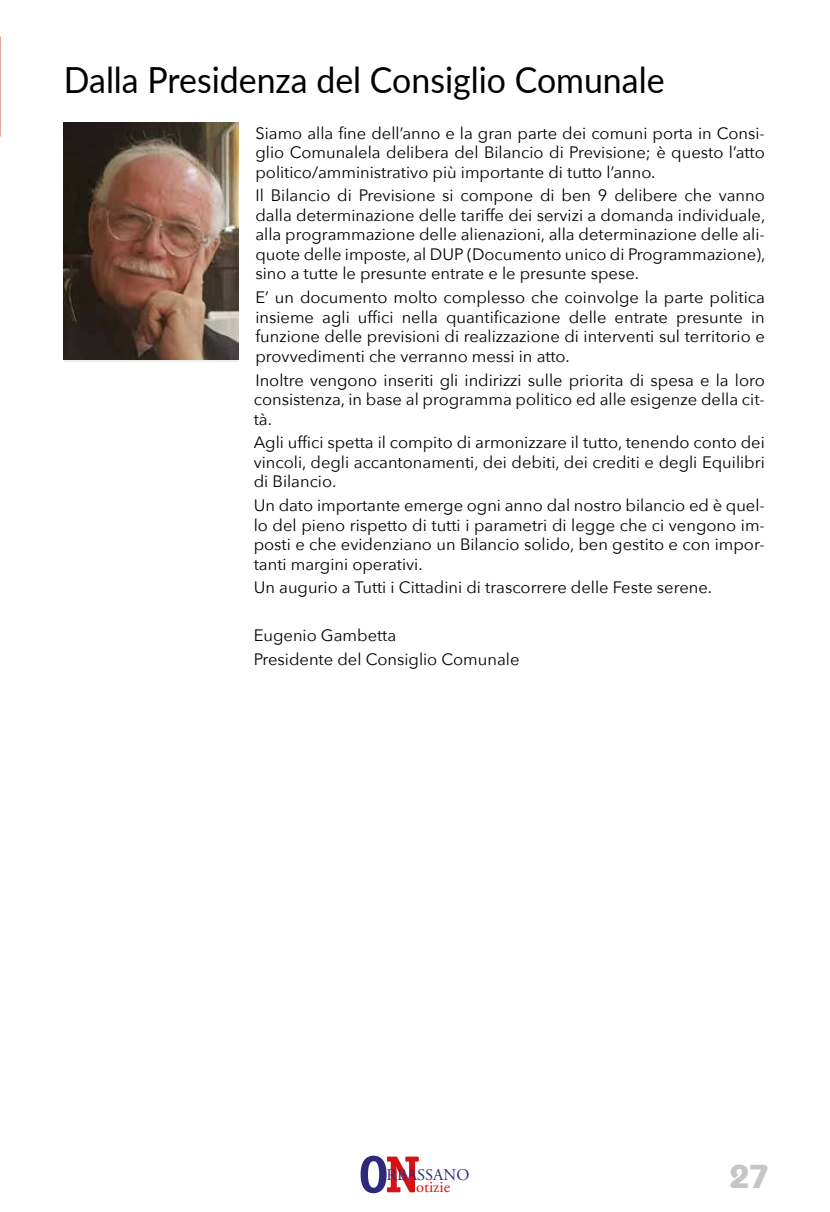
<style>
.page{position:relative;width:830px;height:1212px;background:#fff}
.page>*{position:absolute;margin:0;border:0;box-sizing:border-box;transform-origin:0 0}
.t1{font:36px "Lato";color:#000;scale:.94 1}
.t2{font:700 33px "Mandala";color:#c6c6c6}
.t3{font:16.5px/19.5px "Avenir Next";color:#000;text-align:justify}
.t4{font:16.35px "Adobe Garamond Pro";color:#30287b}
.t5{font:16.35px "Adobe Garamond Pro";color:#d51317}
</style>
<div class="page">
<svg style="left:360px;top:1156px;width:58px;height:37px"></svg>
<img style="left:64px;top:122px;width:174px;height:237px">
<h1 class="t1" style="left:64px;top:54px;width:640px">Dalla Presidenza del Consiglio Comunale</h1>
<p class="t3" style="left:255px;top:122px;width:510px">Siamo alla fine dell’anno e la gran parte dei comuni porta in Consi&shy;glio Comunalela delibera del Bilancio di Previsione; è questo l’atto politico/amministrativo più importante di tutto l’anno.</p>
<p class="t3" style="left:255px;top:185px;width:511px">Il Bilancio di Previsione si compone di ben 9 delibere che vanno dalla determinazione delle tariffe dei servizi a domanda individuale, alla programmazione delle alienazioni, alla determinazione delle ali&shy;quote delle imposte, al DUP (Documento unico di Programmazione), sino a tutte le presunte entrate e le presunte spese.</p>
<p class="t3" style="left:255px;top:287px;width:510px">E’ un documento molto complesso che coinvolge la parte politica insieme agli uffici nella quantificazione delle entrate presunte in funzione delle previsioni di realizzazione di interventi sul territorio e provvedimenti che verranno messi in atto.</p>
<p class="t3" style="left:253px;top:369px;width:512px">Inoltre vengono inseriti gli indirizzi sulle priorita di spesa e la loro consistenza, in base al programma politico ed alle esigenze della cit&shy;tà.</p>
<p class="t3" style="left:253px;top:432px;width:512px">Agli uffici spetta il compito di armonizzare il tutto, tenendo conto dei vincoli, degli accantonamenti, dei debiti, dei crediti e degli Equilibri di Bilancio.</p>
<p class="t3" style="left:253px;top:495px;width:512px">Un dato importante emerge ogni anno dal nostro bilancio ed è quel&shy;lo del pieno rispetto di tutti i parametri di legge che ci vengono im&shy;posti e che evidenziano un Bilancio solido, ben gestito e con impor&shy;tanti margini operativi.</p>
<p class="t3" style="left:253px;top:577px;width:459px">Un augurio a Tutti i Cittadini di trascorrere delle Feste serene.</p>
<p class="t3" style="left:253px;top:622px;width:267px;line-height:23.7px">Eugenio Gambetta<br>Presidente del Consiglio Comunale</p>
<p class="t4" style="left:386px;top:1165px;width:84px">RBASSANO</p>
<p class="t5" style="left:416px;top:1177px;width:36px">otizie</p>
<h2 class="t2" style="left:728px;top:1156px;width:41px">27</h2>
</div>
